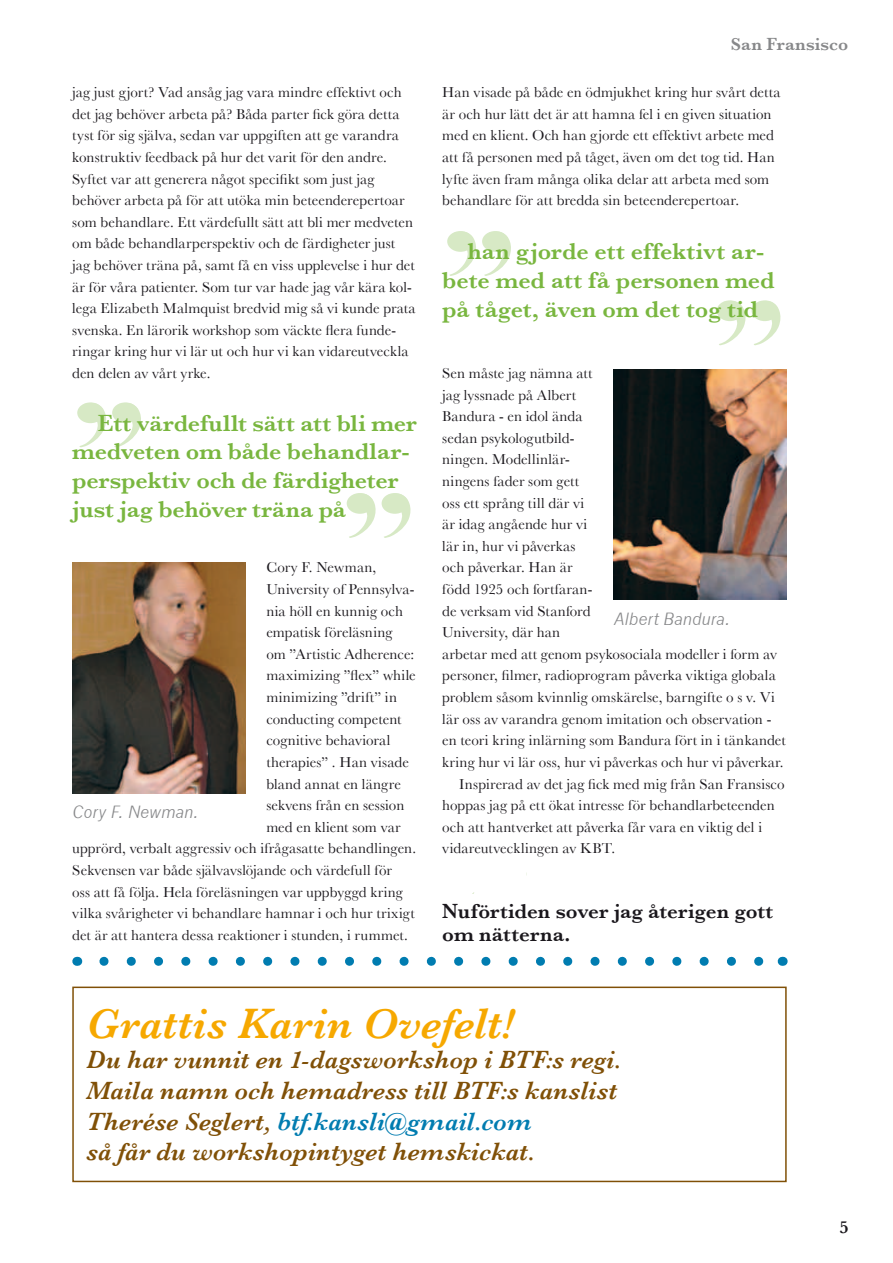
<style>
.page{position:relative;width:893px;height:1263px;background:#fff}
.page>*{position:absolute;margin:0;border:0;box-sizing:border-box;transform-origin:0 0}
.t1{font:italic 600 43.5px "Baskerville";letter-spacing:.005em;color:#f6a800}
.t2{font:italic 600 25.5px/30.6px "Baskerville";letter-spacing:.01em;color:#805007}
.t3{font:600 24px/28.8px "Baskerville";color:#79b63f}
.t4{font:600 21px/22.5px "Baskerville";letter-spacing:.005em;color:#1a171c}
.t5{font:600 18px "Baskerville";letter-spacing:.005em;color:#87888a}
.t6{font:600 18px "Baskerville";color:#1a171c}
.t7{font:italic 16.5px "News Gothic";color:#87888a}
.t8{font:15px/21.6px "Baskerville";letter-spacing:.01em;color:#1a171c}
.s1{color:#007cb0}
</style>
<div class="page">
<svg style="left:77px;top:402px;width:27px;height:21px"></svg>
<svg style="left:112px;top:402px;width:27px;height:21px"></svg>
<svg style="left:79px;top:402px;width:27px;height:46px"></svg>
<svg style="left:114px;top:402px;width:27px;height:46px"></svg>
<div style="left:347px;top:493px;width:26px;height:21px;background:#d7e9c5;border-radius:50%"></div>
<svg style="left:381px;top:493px;width:27px;height:21px"></svg>
<svg style="left:348px;top:493px;width:28px;height:45px"></svg>
<svg style="left:383px;top:493px;width:28px;height:45px"></svg>
<svg style="left:447px;top:231px;width:27px;height:21px"></svg>
<div style="left:482px;top:231px;width:27px;height:21px;background:#d7e9c5;border-radius:50%"></div>
<svg style="left:449px;top:231px;width:27px;height:45px"></svg>
<svg style="left:484px;top:231px;width:27px;height:45px"></svg>
<svg style="left:751px;top:300px;width:27px;height:21px"></svg>
<svg style="left:718px;top:300px;width:28px;height:45px"></svg>
<svg style="left:753px;top:300px;width:28px;height:45px"></svg>
<svg style="left:104px;top:957px;width:660px;height:9px"></svg>
<img style="left:72px;top:563px;width:173px;height:230px">
<img style="left:614px;top:369px;width:173px;height:231px">
<div style="left:72px;top:986px;width:715px;height:196px;border:2px solid #805007"></div>
<p class="t8" style="left:72px;top:81px;width:345px">jag just gjort? Vad ansåg jag vara mindre effektivt och det jag behöver arbeta på? Båda parter fick göra detta tyst för sig själva, sedan var uppgiften att ge varandra konstruktiv feedback på hur det varit för den andre.<br>Syftet var att generera något specifikt som just jag behöver arbeta på för att utöka min beteenderepertoar som behandlare. Ett värdefullt sätt att bli mer medveten om både behandlarperspektiv och de färdigheter just jag behöver träna på, samt få en viss upplevelse i hur det är för våra patienter. Som tur var hade jag vår kära kol&shy;lega Elizabeth Malmquist bredvid mig så vi kunde prata svenska. En lärorik workshop som väckte flera funde&shy;ringar kring hur vi lär ut och hur vi kan vidareutveckla den delen av vårt yrke.</p>
<h3 class="t3" style="left:72px;top:408px;width:346px;text-indent:26px">Ett värdefullt sätt att bli mer medveten om både behandlar&shy;perspektiv och de färdigheter just jag behöver träna på</h3>
<p class="t8" style="left:266px;top:557px;width:111px">Cory F. Newman,</p>
<p class="t8" style="left:266px;top:578px;width:150px">University of Pennsylva-</p>
<p class="t8" style="left:266px;top:600px;width:138px">nia höll en kunnig och</p>
<p class="t8" style="left:266px;top:621px;width:128px">empatisk föreläsning</p>
<p class="t8" style="left:266px;top:643px;width:149px">om ”Artistic Adherence:</p>
<p class="t8" style="left:266px;top:665px;width:151px">maximizing ”flex” while</p>
<p class="t8" style="left:266px;top:686px;width:132px">minimizing ”drift” in</p>
<p class="t8" style="left:266px;top:708px;width:137px">conducting competent</p>
<p class="t8" style="left:266px;top:729px;width:126px">cognitive behavioral</p>
<p class="t8" style="left:266px;top:751px;width:144px">therapies” . Han visade</p>
<p class="t8" style="left:266px;top:773px;width:136px">bland annat en längre</p>
<p class="t8" style="left:266px;top:794px;width:139px">sekvens från en session</p>
<p class="t8" style="left:266px;top:816px;width:136px">med en klient som var</p>
<p class="t8" style="left:72px;top:837px;width:345px">upprörd, verbalt aggressiv och ifrågasatte behandlingen.</p>
<p class="t8" style="left:72px;top:859px;width:321px">Sekvensen var både självavslöjande och värdefull för</p>
<p class="t8" style="left:72px;top:881px;width:332px">oss att få följa. Hela föreläsningen var uppbyggd kring</p>
<p class="t8" style="left:72px;top:902px;width:344px">vilka svårigheter vi behandlare hamnar i och hur trixigt</p>
<p class="t8" style="left:72px;top:924px;width:337px">det är att hantera dessa reaktioner i stunden, i rummet.</p>
<p class="t7" style="left:72px;top:803px;width:128px">Cory F. Newman.</p>
<p class="t5" style="left:731px;top:34px;width:119px">San Fransisco</p>
<p class="t8" style="left:442px;top:81px;width:340px">Han visade på både en ödmjukhet kring hur svårt detta är och hur lätt det är att hamna fel i en given situation med en klient. Och han gjorde ett effektivt arbete med att få personen med på tåget, även om det tog tid. Han lyfte även fram många olika delar att arbeta med som behandlare för att bredda sin beteenderepertoar.</p>
<h3 class="t3" style="left:442px;top:237px;width:334px;text-indent:26px">han gjorde ett effektivt ar&shy;bete med att få personen med på tåget, även om det tog tid</h3>
<p class="t8" style="left:442px;top:362px;width:152px">Sen måste jag nämna att</p>
<p class="t8" style="left:442px;top:384px;width:135px">jag lyssnade på Albert</p>
<p class="t8" style="left:442px;top:405px;width:142px">Bandura - en idol ända</p>
<p class="t8" style="left:442px;top:427px;width:134px">sedan psykologutbild-</p>
<p class="t8" style="left:442px;top:449px;width:129px">ningen. Modellinlär-</p>
<p class="t8" style="left:442px;top:470px;width:139px">ningens fader som gett</p>
<p class="t8" style="left:442px;top:492px;width:143px">oss ett språng till där vi</p>
<p class="t8" style="left:442px;top:513px;width:146px">är idag angående hur vi</p>
<p class="t8" style="left:442px;top:535px;width:135px">lär in, hur vi påverkas</p>
<p class="t8" style="left:442px;top:557px;width:132px">och påverkar. Han är</p>
<p class="t8" style="left:442px;top:578px;width:152px">född 1925 och fortfaran-</p>
<p class="t8" style="left:442px;top:600px;width:150px">de verksam vid Stanford</p>
<p class="t8" style="left:442px;top:621px;width:119px">University, där han</p>
<p class="t8" style="left:442px;top:643px;width:336px">arbetar med att genom psykosociala modeller i form av</p>
<p class="t8" style="left:442px;top:665px;width:335px">personer, filmer, radioprogram påverka viktiga globala</p>
<p class="t8" style="left:442px;top:686px;width:334px">problem såsom kvinnlig omskärelse, barngifte o s v. Vi</p>
<p class="t8" style="left:442px;top:708px;width:331px">lär oss av varandra genom imitation och observation -</p>
<p class="t8" style="left:442px;top:729px;width:345px">en teori kring inlärning som Bandura fört in i tänkandet</p>
<p class="t8" style="left:442px;top:751px;width:343px">kring hur vi lär oss, hur vi påverkas och hur vi påverkar.</p>
<p class="t8" style="left:459px;top:773px;width:327px">Inspirerad av det jag fick med mig från San Fransisco</p>
<p class="t8" style="left:442px;top:794px;width:334px">hoppas jag på ett ökat intresse för behandlarbeteenden</p>
<p class="t8" style="left:442px;top:816px;width:321px">och att hantverket att påverka får vara en viktig del i</p>
<p class="t8" style="left:442px;top:837px;width:174px">vidareutvecklingen av KBT.</p>
<p class="t7" style="left:614px;top:609px;width:118px">Albert Bandura.</p>
<h3 class="t4" style="left:442px;top:900px;width:333px">Nuförtiden sover jag återigen gott om nätterna.</h3>
<h1 class="t1" style="left:87px;top:998px;width:428px">Grattis Karin Ovefelt!</h1>
<h2 class="t2" style="left:87px;top:1045px;width:537px">Du har vunnit en 1-dagsworkshop i BTF:s regi.<br>Maila namn och hemadress till BTF:s kanslist Therése Seglert, <span class="s1">btf.kansli@gmail.com<br></span>så får du workshopintyget hemskickat.</h2>
<p class="t6" style="left:839px;top:1217px;width:10px">5</p>
</div>
